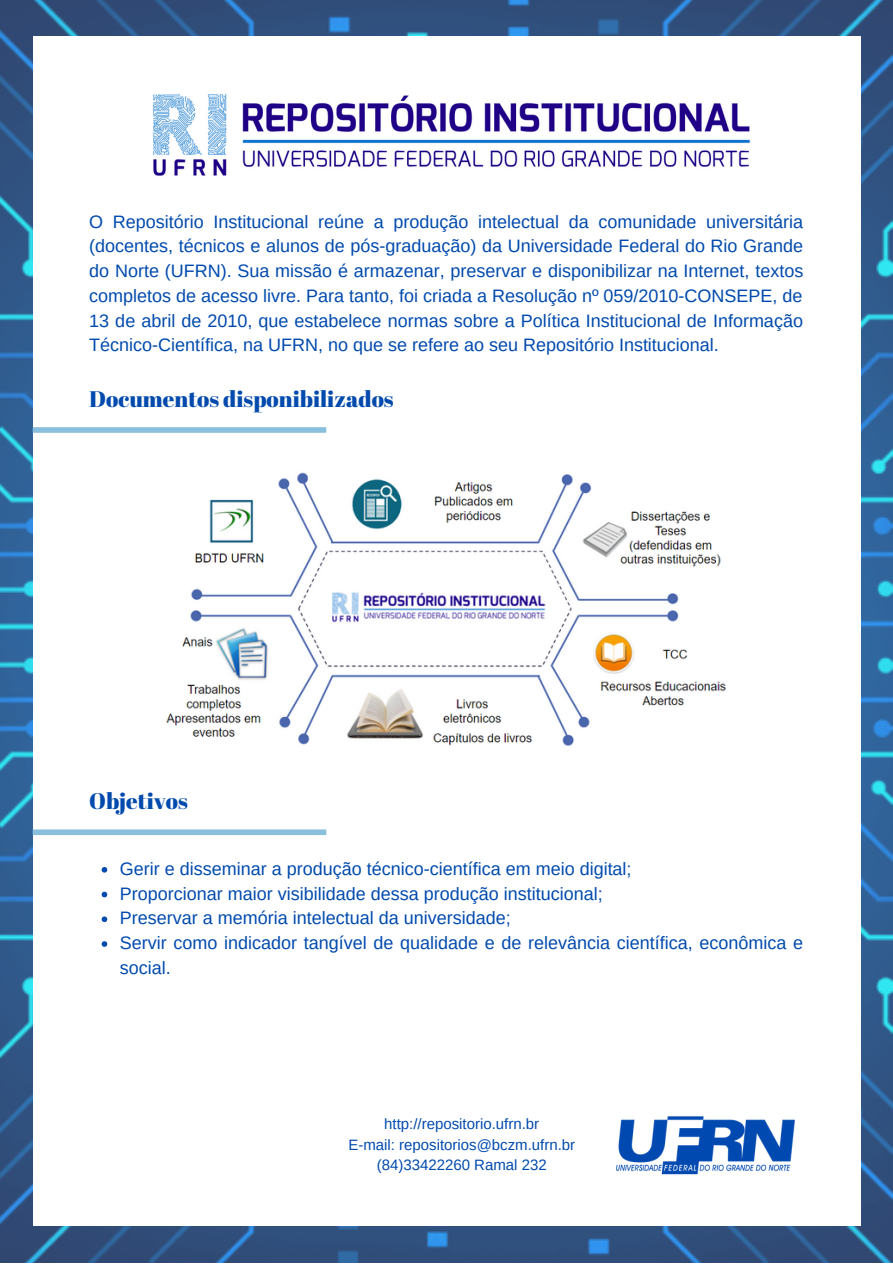
<style>
.page{position:relative;width:893px;height:1264px;background:#fff}
.page>*{position:absolute;margin:0;border:0;box-sizing:border-box;transform-origin:0 0}
.t1{font:22.5px "Abril Fatface";color:#004aad}
.t2{font:18px/24.8px "Arimo";color:#004aad;text-align:justify}
.t3{font:15px/20.2px "Arimo";color:#004aad;text-align:center}
</style>
<div class="page">
<img style="left:0;top:0;width:892px;height:1262px">
<div style="left:33px;top:36px;width:827px;height:1190px;background:#fff"></div>
<div style="left:33px;top:829px;width:293px;height:6px;background:#89bedd"></div>
<img style="left:616px;top:1116px;width:179px;height:59px">
<img style="left:166px;top:472px;width:560px;height:274px">
<svg style="left:102px;top:867px;width:5px;height:5px"></svg>
<svg style="left:102px;top:891px;width:5px;height:6px"></svg>
<svg style="left:102px;top:916px;width:5px;height:6px"></svg>
<svg style="left:102px;top:941px;width:5px;height:5px"></svg>
<div style="left:33px;top:427px;width:293px;height:6px;background:#89bedd"></div>
<img style="left:152px;top:93px;width:599px;height:83px">
<p class="t2" style="left:89px;top:209px;width:715px">O Repositório Institucional reúne a produção intelectual da comunidade universitária (docentes, técnicos e alunos de pós-graduação) da Universidade Federal do Rio Grande do Norte (UFRN). Sua missão é armazenar, preservar e disponibilizar na Internet, textos completos de acesso livre. Para tanto, foi criada a Resolução nº 059/2010-CONSEPE, de 13 de abril de 2010, que estabelece normas sobre a Política Institucional de Informação Técnico-Científica, na UFRN, no que se refere ao seu Repositório Institucional.</p>
<p class="t1" style="left:89px;top:383px;width:306px">Documentos disponibilizados</p>
<p class="t1" style="left:89px;top:785px;width:100px">Objetivos</p>
<p class="t2" style="left:120px;top:856px;width:684px;text-align:left">Gerir e disseminar a produção técnico-científica em meio digital;<br>Proporcionar maior visibilidade dessa produção institucional;<br>Preservar a memória intelectual da universidade;<br>Servir como indicador tangível de qualidade e de relevância científica, econômica e social.</p>
<p class="t3" style="left:348px;top:1114px;width:228px">http://repositorio.ufrn.br<br>E-mail: repositorios@bczm.ufrn.br (84)33422260 Ramal 232</p>
</div>
